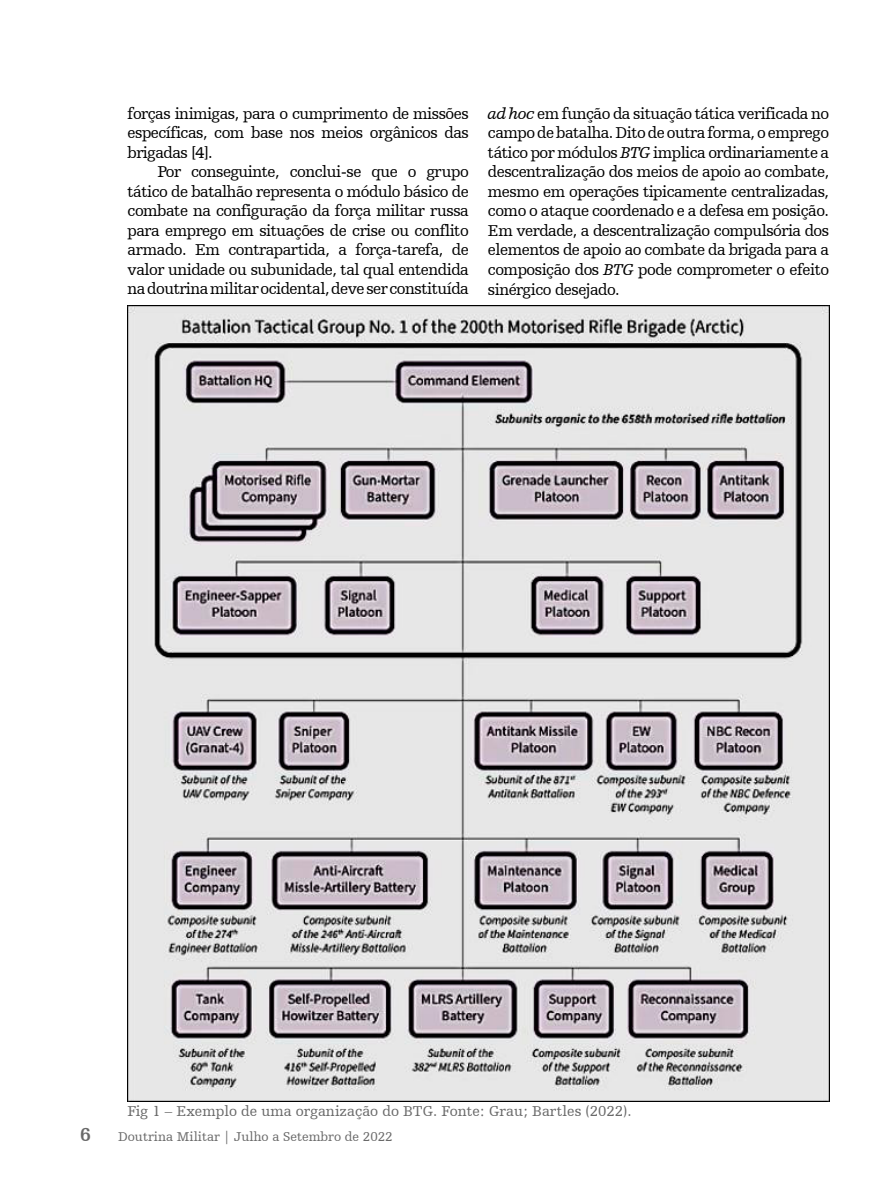
<style>
.page{position:relative;width:893px;height:1191px;background:#fff}
.page>*{position:absolute;margin:0;border:0;box-sizing:border-box;transform-origin:0 0}
.t1{font:700 19.5px "Humanist Slabserif 712 BT";color:#696969}
.t2{font:16.5px/19.5px "Humanist Slabserif 712 BT";letter-spacing:-.03em;color:#000;text-align:justify}
.t3{font:15px "Humanist Slabserif 712 BT";color:#696969}
.t4{font:13.35px "Humanist Slabserif 712 BT";color:#696969}
.s1{font-style:italic}
</style>
<div class="page">
<img style="left:128px;top:305px;width:701px;height:796px">
<p class="t2" style="left:128px;top:103px;width:343px">forças inimigas, para o cumprimento de missões específicas, com base nos meios orgânicos das brigadas [4].</p>
<p class="t2" style="left:128px;top:162px;width:343px;text-indent:30px">Por conseguinte, conclui-se que o grupo tático de batalhão representa o módulo básico de combate na configuração da força militar russa para emprego em situações de crise ou conflito armado. Em contrapartida, a força-tarefa, de valor unidade ou subunidade, tal qual entendida na doutrina militar ocidental, deve ser constituída</p>
<p class="t2" style="left:488px;top:103px;width:343px"><span class="s1">ad hoc</span> em função da situação tática verificada no campo de batalha. Dito de outra forma, o emprego tático por módulos <span class="s1">BTG</span> implica ordinariamente a descentralização dos meios de apoio ao combate, mesmo em operações tipicamente centralizadas, como o ataque coordenado e a defesa em posição.<br>Em verdade, a descentralização compulsória dos elementos de apoio ao combate da brigada para a composição dos <span class="s1">BTG</span> pode comprometer o efeito sinérgico desejado.</p>
<p class="t3" style="left:128px;top:1101px;width:506px">Fig 1 – Exemplo de uma organização do BTG. Fonte: Grau; Bartles (2022).</p>
<p class="t1" style="left:80px;top:1122px;width:12px">6</p>
<p class="t4" style="left:118px;top:1128px;width:276px">Doutrina Militar | Julho a Setembro de 2022</p>
</div>
